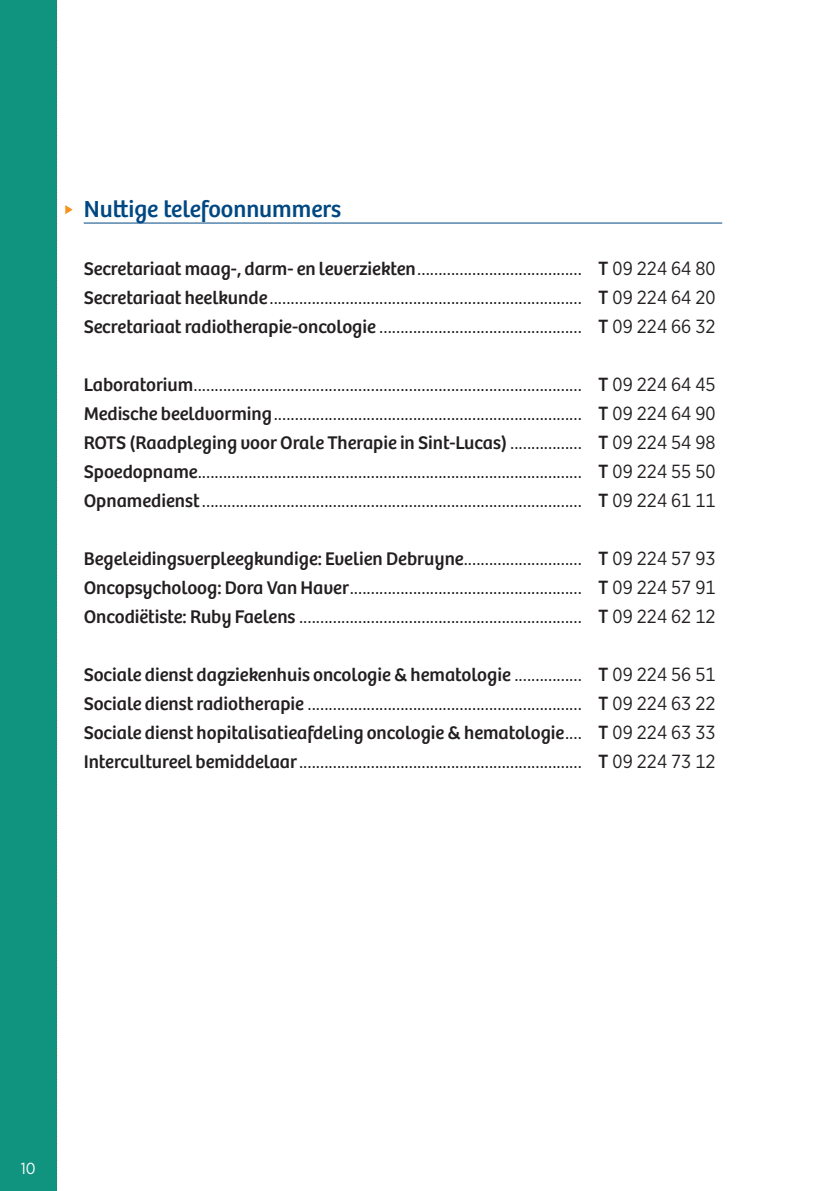
<style>
.page{position:relative;width:840px;height:1191px;background:#fff}
.page>*{position:absolute;margin:0;border:0;box-sizing:border-box;transform-origin:0 0}
.t1{font:24px "Bree";color:#014882}
.t2{font:19px/29px "Gotham Narrow";color:#231f20}
.t3{font:19px "Bree";color:#231f20}
.t4{font:16px "Gotham Narrow";color:#fff}
.s1{font-family:"Bree"}
.s2{font-weight:500}
.s3{font-family:"Gotham Narrow"}
.s4{font-family:"Gotham Narrow";font-weight:500}
</style>
<div class="page">
<div style="left:0;top:0;width:57px;height:1191px;background:#109480"></div>
<svg style="left:56px;top:0;width:2px;height:1190px"></svg>
<hr style="left:84px;top:223px;width:637px;height:1px;background:#014882">
<svg style="left:65px;top:205px;width:8px;height:9px"></svg>
<p class="t1" style="left:84px;top:195px;width:259px">Nuttige telefoonnummers</p>
<p class="t2" style="left:84px;top:253px;width:633px;text-align:justify"><span class="s1">Secretariaat maag-, darm- en leverziekten</span>....................................... <span class="s2">T</span> 09 224 64 80<br><span class="s1">Secretariaat heelkunde</span>.......................................................................... <span class="s2">T</span> 09 224 64 20<br><span class="s1">Secretariaat radiotherapie-oncologie</span> ................................................ <span class="s2">T</span> 09 224 66 32</p>
<p class="t2" style="left:84px;top:369px;width:633px"><span class="s1">Laboratorium</span>............................................................................................ <span class="s2">T</span> 09 224 64 45<br><span class="s1">Medische beeldvorming</span>......................................................................... <span class="s2">T</span> 09 224 64 90</p>
<p class="t3" style="left:84px;top:432px;width:633px">ROTS (Raadpleging voor Orale Therapie in Sint-Lucas) <span class="s3">.................</span> <span class="s4">T</span> <span class="s3">09 224 54 98</span></p>
<p class="t2" style="left:84px;top:456px;width:633px"><span class="s1">Spoedopname</span>........................................................................................... <span class="s2">T</span> 09 224 55 50<br><span class="s1">Opnamedienst</span>.......................................................................................... <span class="s2">T</span> 09 224 61 11</p>
<p class="t3" style="left:84px;top:548px;width:633px">Begeleidingsverpleegkundige: Evelien Debruyne<span class="s3">............................</span> <span class="s4">T</span> <span class="s3">09 224 57 93</span></p>
<p class="t2" style="left:84px;top:572px;width:633px"><span class="s1">Oncopsycholoog: Dora Van Haver</span>....................................................... <span class="s2">T</span> 09 224 57 91<br><span class="s1">Oncodiëtiste: Ruby Faelens</span> ................................................................... <span class="s2">T</span> 09 224 62 12</p>
<p class="t3" style="left:84px;top:664px;width:633px">Sociale dienst dagziekenhuis oncologie &amp; hematologie <span class="s3">................</span> <span class="s4">T</span> <span class="s3">09 224 56 51</span></p>
<p class="t2" style="left:84px;top:688px;width:633px"><span class="s1">Sociale dienst radiotherapie</span> ................................................................. <span class="s2">T</span> 09 224 63 22</p>
<p class="t3" style="left:84px;top:722px;width:633px">Sociale dienst hopitalisatieafdeling oncologie &amp; hematologie<span class="s3">....</span> <span class="s4">T</span> <span class="s3">09 224 63 33</span></p>
<p class="t2" style="left:84px;top:746px;width:633px"><span class="s1">Intercultureel bemiddelaar</span>................................................................... <span class="s2">T</span> 09 224 73 12</p>
<p class="t4" style="left:21px;top:1158px;width:16px">10</p>
</div>
